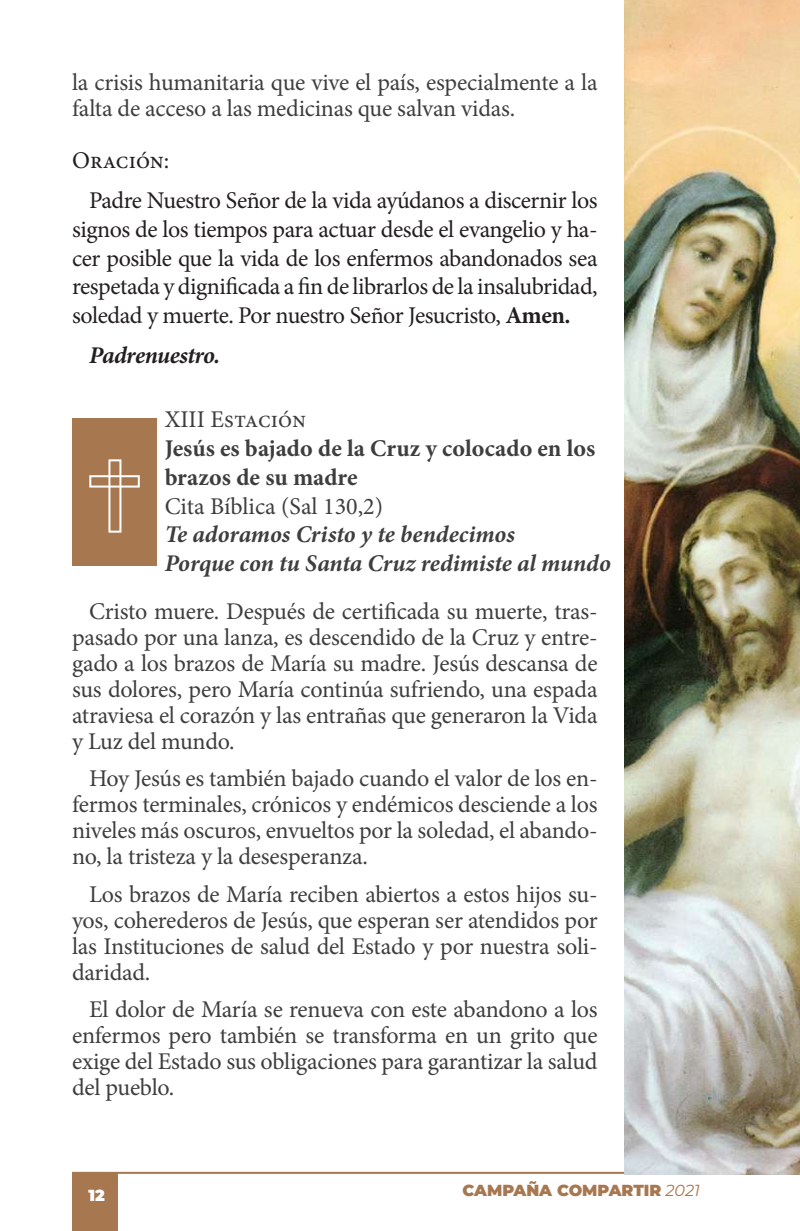
<style>
.page{position:relative;width:800px;height:1231px;background:#fff}
.page>*{position:absolute;margin:0;border:0;box-sizing:border-box;transform-origin:0 0}
.t1{font:24px/26px "Minion Pro";letter-spacing:-.01em;color:#3e3e3f;text-align:justify}
.t2{font:24px/28.8px "Minion Pro";letter-spacing:-.02em;color:#231f20}
.t3{font:italic 700 24px/28.8px "Minion Pro";letter-spacing:-.005em;color:#3e3e3f}
.t4{font:700 24px/28.8px "Minion Pro";color:#3e3e3f}
.t5{font:italic 700 24px "Minion Pro";letter-spacing:-.025em;color:#231f20}
.t6{font:900 16px "Montserrat";color:#a77750}
.t7{font:900 16px "Montserrat";color:#fff}
.s1{font-weight:700}
.s2{font-weight:400;font-style:italic}
</style>
<div class="page">
<hr style="left:72px;top:1171px;width:642px;height:2px;background:#a77750">
<div style="left:72px;top:1172px;width:46px;height:58px;background:#a77750"></div>
<img style="left:624px;top:0;width:175px;height:1174px">
<div style="left:72px;top:418px;width:85px;height:148px;background:#a77750"></div>
<div style="left:108px;top:459px;width:13px;height:73px;border:2px solid #fff"></div>
<div style="left:89px;top:475px;width:51px;height:12px;border:2px solid #fff"></div>
<p class="t1" style="left:72px;top:69px;width:527px">la crisis humanitaria que vive el país, especialmente a la falta de acceso a las medicinas que salvan vidas.</p>
<p class="t2" style="left:89px;top:140px;width:510px;line-height:40.2px;text-indent:-17px">Oración:<br>Padre Nuestro Señor de la vida ayúdanos a discernir los</p>
<p class="t2" style="left:72px;top:215px;width:527px;text-align:justify">signos de los tiempos para actuar desde el evangelio y ha&shy;cer posible que la vida de los enfermos abandonados sea respetada y dignificada a fin de librarlos de la insalubridad, soledad y muerte. Por nuestro Señor Jesucristo, <span class="s1">Amen.</span></p>
<p class="t5" style="left:89px;top:338px;width:133px">Padrenuestro.</p>
<p class="t1" style="left:165px;top:406px;width:143px">XIII Estación</p>
<p class="t4" style="left:165px;top:435px;width:432px">Jesús es bajado de la Cruz y colocado en los brazos de su madre</p>
<p class="t1" style="left:165px;top:493px;width:220px">Cita Bíblica (Sal 130,2)</p>
<p class="t3" style="left:165px;top:520px;width:448px">Te adoramos Cristo y te bendecimos<br>Porque con tu Santa Cruz redimiste al mundo</p>
<p class="t1" style="left:72px;top:598px;width:527px;text-indent:17px">Cristo muere. Después de certificada su muerte, tras&shy;pasado por una lanza, es descendido de la Cruz y entre&shy;gado a los brazos de María su madre. Jesús descansa de sus dolores, pero María continúa sufriendo, una espada atraviesa el corazón y las entrañas que generaron la Vida y Luz del mundo.</p>
<p class="t1" style="left:72px;top:765px;width:527px;text-indent:17px">Hoy Jesús es también bajado cuando el valor de los en&shy;fermos terminales, crónicos y endémicos desciende a los niveles más oscuros, envueltos por la soledad, el abando&shy;no, la tristeza y la desesperanza.</p>
<p class="t1" style="left:72px;top:881px;width:527px;text-indent:17px">Los brazos de María reciben abiertos a estos hijos su&shy;yos, coherederos de Jesús, que esperan ser atendidos por las Instituciones de salud del Estado y por nuestra soli&shy;daridad.</p>
<p class="t1" style="left:72px;top:996px;width:527px;text-indent:17px">El dolor de María se renueva con este abandono a los enfermos pero también se transforma en un grito que exige del Estado sus obligaciones para garantizar la salud del pueblo.</p>
<p class="t7" style="left:88px;top:1183px;width:18px">12</p>
<p class="t6" style="left:462px;top:1177px;width:239px">CAMPAÑA COMPARTIR <span class="s2">2021</span></p>
</div>
